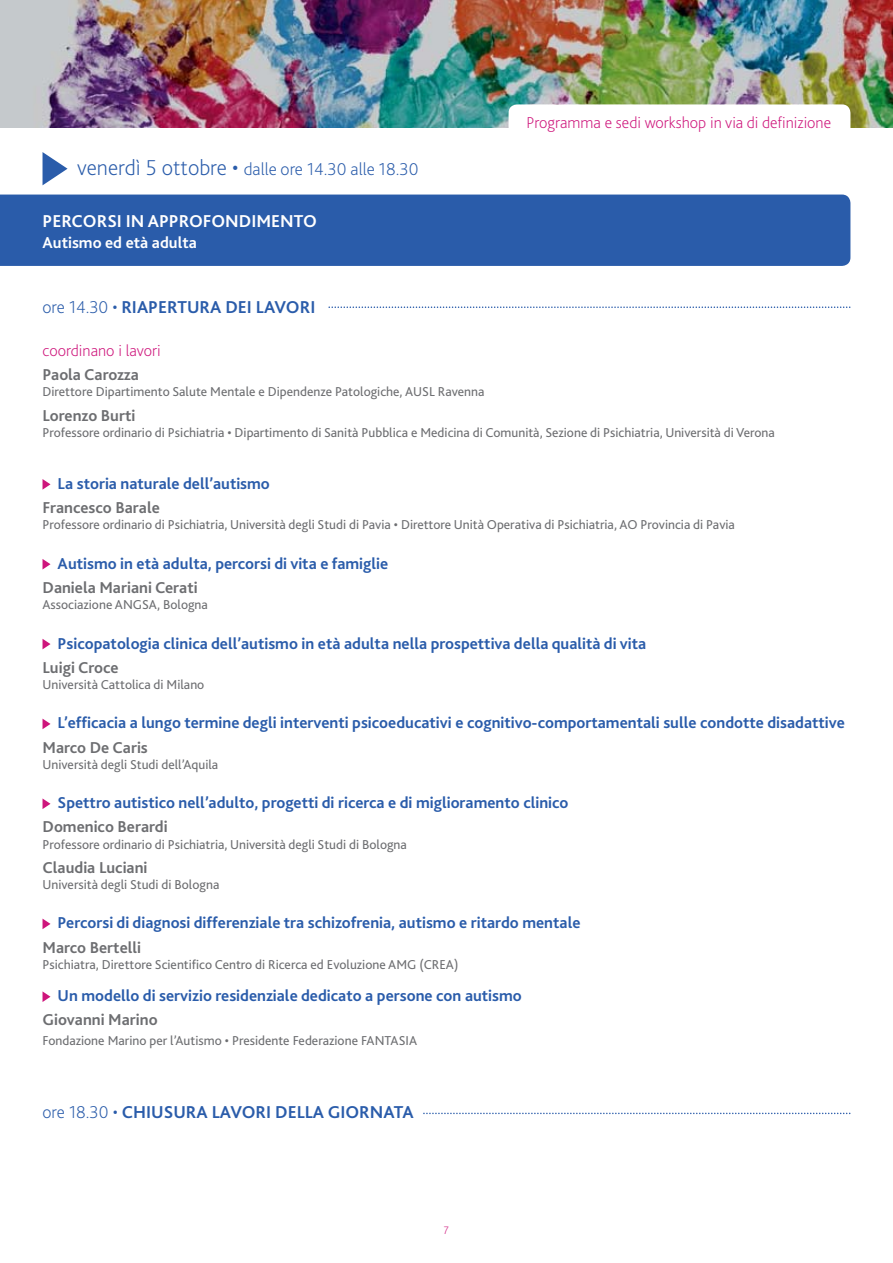
<style>
.page{position:relative;width:893px;height:1263px;background:#fff}
.page>*{position:absolute;margin:0;border:0;box-sizing:border-box;transform-origin:0 0}
.t1{font:700 18px "Bliss 2";color:#2a5caa}
.t2{font:200 18px "Bliss 2";color:#2a5caa}
.t3{font:700 18px "Bliss 2";color:#fff}
.t4{font:700 16.5px "Bliss 2";color:#2a5caa}
.t5{font:700 16.5px "Bliss 2";color:#6d6e71}
.t6{font:200 16.5px "Bliss 2";color:#ce167c}
.t7{font:700 16.5px "Bliss 2";color:#fff}
.t8{font:13.5px "Bliss 2";color:#6d6e71}
.t9{font:200 11.25px "Bliss 2";color:#ce167c}
.s1{font-size:22.5px}
.s2{font-weight:200}
</style>
<div class="page">
<div style="left:1px;top:195px;width:849px;height:71px;background:#2a5caa"></div>
<svg style="left:0;top:195px;width:1px;height:71px"></svg>
<svg style="left:43px;top:152px;width:25px;height:33px"></svg>
<svg style="left:43px;top:479px;width:8px;height:11px"></svg>
<svg style="left:43px;top:559px;width:8px;height:10px"></svg>
<svg style="left:43px;top:639px;width:8px;height:10px"></svg>
<svg style="left:43px;top:719px;width:8px;height:10px"></svg>
<svg style="left:43px;top:799px;width:8px;height:10px"></svg>
<svg style="left:43px;top:919px;width:8px;height:10px"></svg>
<svg style="left:43px;top:991px;width:8px;height:11px"></svg>
<img style="left:0;top:0;width:893px;height:128px">
<svg style="left:423px;top:1113px;width:427px;height:1px"></svg>
<svg style="left:328px;top:306px;width:522px;height:2px"></svg>
<svg style="left:509px;top:104px;width:341px;height:24px"></svg>
<h1 class="t2" style="left:77px;top:158px;width:343px"><span class="s1">venerdì 5 ottobre •</span> dalle ore 14.30 alle 18.30</h1>
<h1 class="t3" style="left:43px;top:209px;width:276px">PERCORSI IN APPROFONDIMENTO</h1>
<p class="t7" style="left:43px;top:232px;width:156px">Autismo ed età adulta</p>
<p class="t6" style="left:526px;top:113px;width:306px">Programma e sedi workshop in via di definizione</p>
<h1 class="t1" style="left:43px;top:296px;width:274px"><span class="s2">ore 14.30 •</span> RIAPERTURA DEI LAVORI</h1>
<p class="t6" style="left:43px;top:340px;width:120px">coordinano i lavori</p>
<p class="t5" style="left:43px;top:364px;width:98px">Paola Carozza</p>
<p class="t8" style="left:43px;top:384px;width:444px">Direttore Dipartimento Salute Mentale e Dipendenze Patologiche, AUSL Ravenna</p>
<p class="t5" style="left:43px;top:405px;width:94px">Lorenzo Burti</p>
<p class="t8" style="left:43px;top:424px;width:734px">Professore ordinario di Psichiatria • Dipartimento di Sanità Pubblica e Medicina di Comunità, Sezione di Psichiatria, Università di Verona</p>
<p class="t4" style="left:58px;top:473px;width:214px">La storia naturale dell’autismo</p>
<p class="t5" style="left:43px;top:497px;width:119px">Francesco Barale</p>
<p class="t8" style="left:43px;top:516px;width:694px">Professore ordinario di Psichiatria, Università degli Studi di Pavia • Direttore Unità Operativa di Psichiatria, AO Provincia di Pavia</p>
<p class="t4" style="left:58px;top:553px;width:332px">Autismo in età adulta, percorsi di vita e famiglie</p>
<p class="t5" style="left:43px;top:577px;width:157px">Daniela Mariani Cerati</p>
<p class="t8" style="left:43px;top:596px;width:167px">Associazione ANGSA, Bologna</p>
<p class="t4" style="left:58px;top:633px;width:590px">Psicopatologia clinica dell’autismo in età adulta nella prospettiva della qualità di vita</p>
<p class="t5" style="left:43px;top:657px;width:78px">Luigi Croce</p>
<p class="t8" style="left:43px;top:676px;width:163px">Università Cattolica di Milano</p>
<p class="t4" style="left:58px;top:713px;width:789px">L’efficacia a lungo termine degli interventi psicoeducativi e cognitivo-comportamentali sulle condotte disadattive</p>
<p class="t5" style="left:43px;top:737px;width:107px">Marco De Caris</p>
<p class="t8" style="left:43px;top:756px;width:177px">Università degli Studi dell’Aquila</p>
<p class="t4" style="left:58px;top:793px;width:512px">Spettro autistico nell’adulto, progetti di ricerca e di miglioramento clinico</p>
<p class="t5" style="left:43px;top:817px;width:127px">Domenico Berardi</p>
<p class="t8" style="left:43px;top:836px;width:366px">Professore ordinario di Psichiatria, Università degli Studi di Bologna</p>
<p class="t5" style="left:43px;top:857px;width:106px">Claudia Luciani</p>
<p class="t8" style="left:43px;top:876px;width:178px">Università degli Studi di Bologna</p>
<p class="t4" style="left:58px;top:913px;width:524px">Percorsi di diagnosi differenziale tra schizofrenia, autismo e ritardo mentale</p>
<p class="t5" style="left:43px;top:937px;width:100px">Marco Bertelli</p>
<p class="t8" style="left:43px;top:956px;width:417px">Psichiatra, Direttore Scientifico Centro di Ricerca ed Evoluzione AMG (CREA)</p>
<p class="t4" style="left:58px;top:985px;width:466px">Un modello di servizio residenziale dedicato a persone con autismo</p>
<p class="t5" style="left:43px;top:1009px;width:117px">Giovanni Marino</p>
<p class="t8" style="left:43px;top:1032px;width:376px">Fondazione Marino per l’Autismo • Presidente Federazione FANTASIA</p>
<h1 class="t1" style="left:43px;top:1101px;width:373px"><span class="s2">ore 18.30 •</span> CHIUSURA LAVORI DELLA GIORNATA</h1>
<p class="t9" style="left:444px;top:1224px;width:7px">7</p>
</div>
